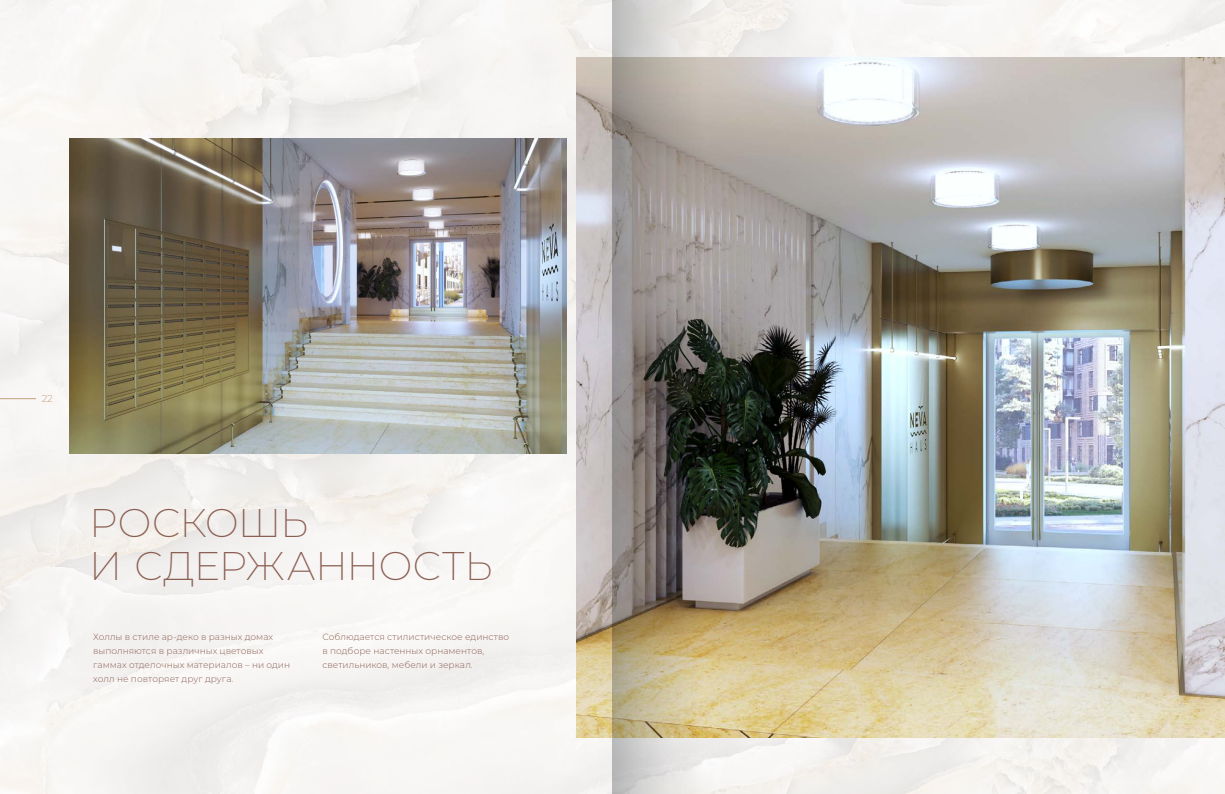
<style>
.page{position:relative;width:1225px;height:794px;background:#fff}
.page>*{position:absolute;margin:0;border:0;box-sizing:border-box;transform-origin:0 0}
.t1{font:200 40px/43px "Montserrat";letter-spacing:-.02em;color:#8b5f53}
.t2{font:300 10px "Montserrat";color:#c1a17b}
.t3{font:300 9px/14px "Montserrat";color:#8b5f53}
</style>
<div class="page">
<img style="left:0;top:0;width:1225px;height:794px">
<img style="left:576px;top:57px;width:649px;height:680px">
<img style="left:69px;top:139px;width:497px;height:315px">
<hr style="left:0;top:398px;width:36px;height:1px;background:#c1a17b">
<svg style="left:612px;top:0;width:92px;height:794px;background:#989186"></svg>
<p class="t2" style="left:42px;top:391px;width:13px">22</p>
<h1 class="t1" style="left:89px;top:500px;width:405px">РОСКОШЬ<br>И СДЕРЖАННОСТЬ</h1>
<p class="t3" style="left:93px;top:629px;width:198px">Холлы в стиле ар-деко в разных домах выполняются в различных цветовых гаммах отделочных материалов – ни один холл не повторяет друг друга.</p>
<p class="t3" style="left:322px;top:629px;width:188px">Соблюдается стилистическое единство в подборе настенных орнаментов, светильников, мебели и зеркал.</p>
</div>
